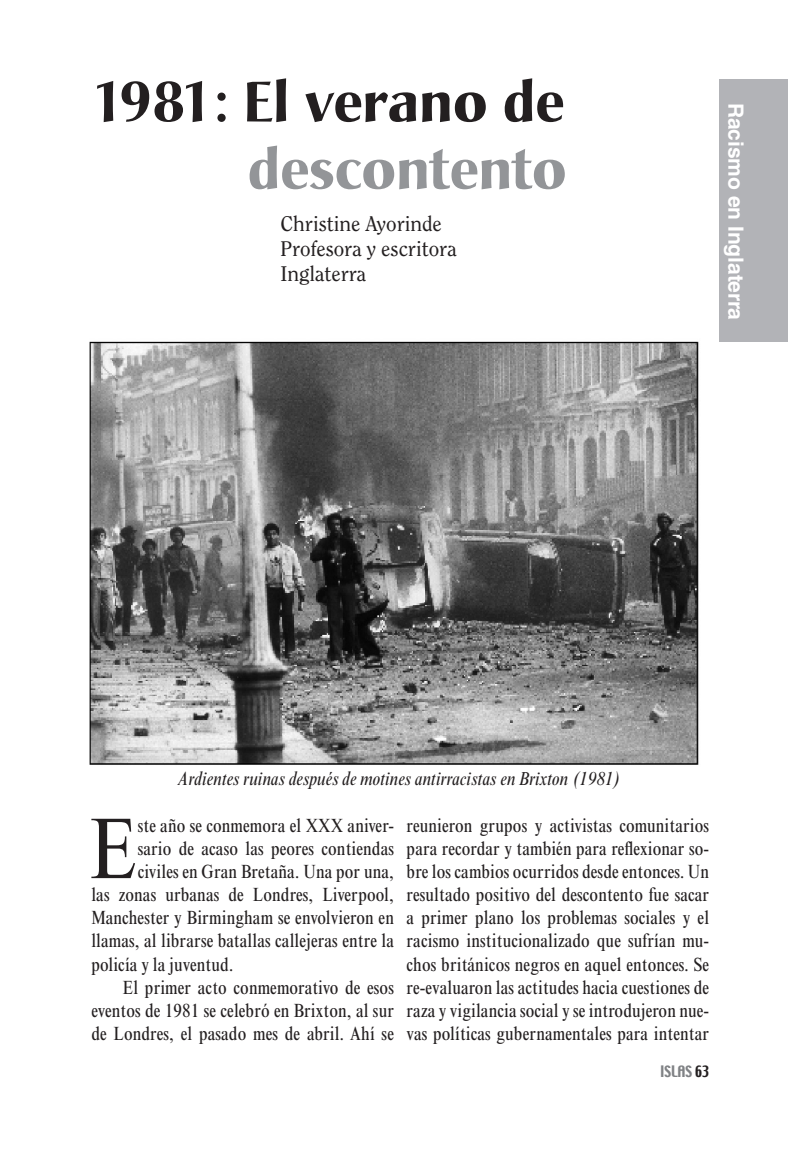
<style>
.page{position:relative;width:788px;height:1166px;background:#fff}
.page>*{position:absolute;margin:0;border:0;box-sizing:border-box;transform-origin:0 0}
.PárrafoCapitular{font:condensed 86.98px "Times New Roman";color:#231f20}
.Título{font:700 56px "Christiana";letter-spacing:-.005em;color:#231f20}
.Título-2{font:700 56px "Christiana";letter-spacing:-.005em;color:#939598}
.Autores{font:21px "Clearface";letter-spacing:-.005em;color:#231f20}
.PárrafoArtículos{font:700 21px "Helvetica LT Std";letter-spacing:-.005em;color:#fff}
.PárrafoArtículos-2{font:condensed 19.25px/23.1px "Times New Roman";letter-spacing:.005em;color:#231f20;text-align:justify}
.PárrafoCapitular-2{font:condensed 19.25px "Times New Roman";letter-spacing:.005em;color:#231f20}
.PieDeFotos{font:italic condensed 19.25px "Times New Roman";letter-spacing:-.005em;color:#231f20}
.t1{font:14px "Techno";letter-spacing:-.005em;color:#808285}
.s1{color:#231f20}
</style>
<div class="page">
<div style="left:719px;top:80px;width:69px;height:262px;background:#b2b3b7"></div>
<img style="left:89px;top:341px;width:610px;height:424px">
<p class="Título" style="left:91px;top:66px;width:474px">1981: El verano de</p>
<p class="Título-2" style="left:247px;top:134px;width:321px">descontento</p>
<p class="Autores" style="left:280px;top:211px;width:163px">Christine Ayorinde</p>
<p class="Autores" style="left:280px;top:236px;width:178px">Profesora y escritora</p>
<p class="Autores" style="left:280px;top:261px;width:87px">Inglaterra</p>
<p class="PárrafoArtículos" style="left:748px;top:103px;width:219px;rotate:90deg">Racismo en Inglaterra</p>
<p class="PieDeFotos" style="left:178px;top:767px;width:444px">Ardientes ruinas después de motines antirracistas en Brixton (1981)</p>
<p class="PárrafoCapitular" style="left:90px;top:798px;width:49px">E</p>
<p class="PárrafoCapitular-2" style="left:138px;top:814px;width:258px">ste año se conmemora el XXX aniver-</p>
<p class="PárrafoCapitular-2" style="left:138px;top:837px;width:258px">sario de acaso las peores contiendas</p>
<p class="PárrafoCapitular-2" style="left:138px;top:860px;width:258px">civiles en Gran Bretaña. Una por una,</p>
<p class="PárrafoCapitular-2" style="left:91px;top:883px;width:304px">las zonas urbanas de Londres, Liverpool,</p>
<p class="PárrafoCapitular-2" style="left:91px;top:906px;width:304px">Manchester y Birmingham se envolvieron en</p>
<p class="PárrafoCapitular-2" style="left:91px;top:929px;width:304px">llamas, al librarse batallas callejeras entre la</p>
<p class="PárrafoCapitular-2" style="left:91px;top:952px;width:144px">policía y la juventud.</p>
<p class="PárrafoArtículos-2" style="left:91px;top:975px;width:304px;text-indent:31px">El primer acto conmemorativo de esos eventos de 1981 se celebró en Brixton, al sur de Londres, el pasado mes de abril. Ahí se</p>
<p class="PárrafoArtículos-2" style="left:406px;top:814px;width:304px">reunieron grupos y activistas comunitarios para recordar y también para reflexionar so&shy;bre los cambios ocurridos desde entonces. Un resultado positivo del descontento fue sacar a primer plano los problemas sociales y el racismo institucionalizado que sufrían mu&shy;chos británicos negros en aquel entonces. Se re-evaluaron las actitudes hacia cuestiones de raza y vigilancia social y se introdujeron nue&shy;vas políticas gubernamentales para intentar</p>
<p class="t1" style="left:660px;top:1061px;width:51px">ISLAS <span class="s1">63</span></p>
</div>
